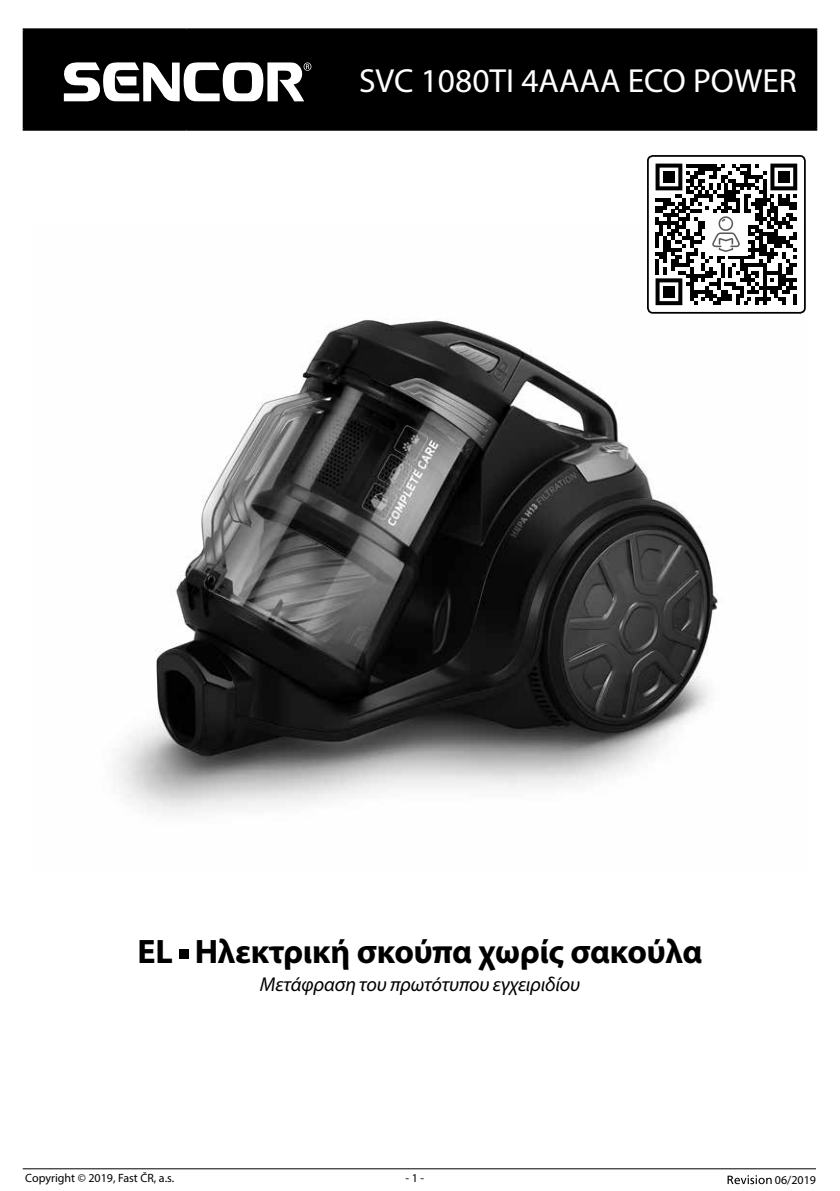
<style>
.page{position:relative;width:840px;height:1191px;background:#fff}
.page>*{position:absolute;margin:0;border:0;box-sizing:border-box;transform-origin:0 0}
.t1{font:700 34px "Myriad Pro";letter-spacing:-.01em;color:#000}
.t2{font:33.4px "Myriad Pro";color:#fff}
.t3{font:italic 20px "Myriad Pro";letter-spacing:-.01em;color:#000}
.t4{font:12px "Myriad Pro";color:#000}
</style>
<div class="page">
<hr style="left:23px;top:1168px;width:792px;height:1px;background:#000">
<svg style="left:727px;top:1175px;width:44px;height:9px"></svg>
<img style="left:118px;top:226px;width:688px;height:587px">
<div style="left:179px;top:949px;width:9px;height:10px;background:#000"></div>
<div style="left:25px;top:30px;width:789px;height:99px;background:#000"></div>
<hr style="left:23px;top:28px;width:163px;height:2px;background:#000">
<hr style="left:23px;top:30px;width:2px;height:99px;background:#000">
<hr style="left:186px;top:28px;width:165px;height:2px;background:#000">
<hr style="left:185px;top:30px;width:2px;height:99px;background:#000">
<hr style="left:351px;top:28px;width:465px;height:2px;background:#000">
<hr style="left:350px;top:30px;width:2px;height:99px;background:#000">
<hr style="left:814px;top:30px;width:2px;height:99px;background:#000">
<hr style="left:23px;top:129px;width:163px;height:2px;background:#000">
<hr style="left:186px;top:129px;width:165px;height:2px;background:#000">
<hr style="left:351px;top:129px;width:465px;height:2px;background:#000">
<svg style="left:63px;top:62px;width:248px;height:40px"></svg>
<div style="left:646px;top:155px;width:159px;height:159px;border:2px solid #000;border-radius:5px"></div>
<svg style="left:647px;top:156px;width:157px;height:157px"></svg>
<h2 class="t2" style="left:359px;top:60px;width:439px">SVC 1080TI 4AAAA ECO POWER</h2>
<h1 class="t1" style="left:137px;top:929px;width:566px">EL Ηλεκτρική σκούπα χωρίς σακούλα</h1>
<h3 class="t3" style="left:260px;top:972px;width:321px">Μετάφραση του πρωτότυπου εγχειριδίου</h3>
<p class="t4" style="left:25px;top:1170px;width:150px">Copyright © 2019, Fast ČR, a.s.</p>
<p class="t4" style="left:405px;top:1170px;width:20px">- 1 -</p>
<p class="t4" style="left:774px;top:1172px;width:43px">06/2019</p>
</div>
